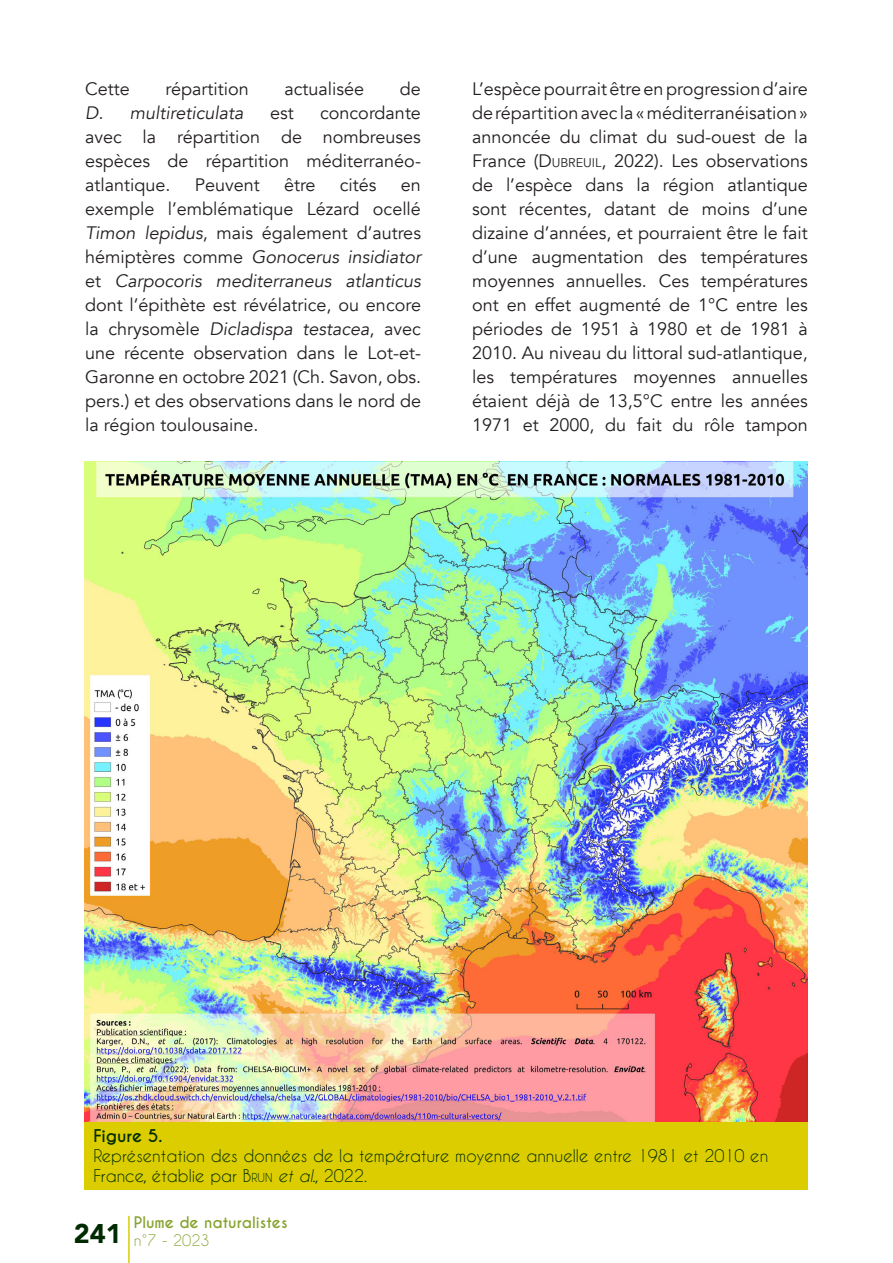
<style>
.page{position:relative;width:893px;height:1263px;background:#fff}
.page>*{position:absolute;margin:0;border:0;box-sizing:border-box;transform-origin:0 0}
.t1{font:900 27px "Avenir";color:#002b00}
.t2{font:18px/24px "Avenir";color:#231f20;text-align:justify}
.t3{font:italic 18px "Avenir";color:#231f20}
.t4{font:16.5px/19.8px "Caviar Dreams";color:#002b00}
.t5{font:700 16.5px "Caviar Dreams";color:#002b00}
.t6{font:700 15px "Caviar Dreams";color:#87a330}
.t7{font:15px "Caviar Dreams";color:#87a330}
.s1{font-style:italic}
.s2{font-style:inherit}
.s3{font-size:12.6px}
.s4{font-size:11.55px}
</style>
<div class="page">
<hr style="left:128px;top:1216px;width:2px;height:47px;background:#dbcd00">
<div style="left:85px;top:1121px;width:723px;height:68px;background:#dbcd00"></div>
<img style="left:85px;top:461px;width:723px;height:660px">
<p class="t2" style="left:85px;top:77px;width:46px">Cette</p>
<p class="t2" style="left:165px;top:77px;width:85px">répartition</p>
<p class="t2" style="left:284px;top:77px;width:81px">actualisée</p>
<p class="t2" style="left:400px;top:77px;width:23px">de</p>
<p class="t3" style="left:85px;top:102px;width:160px">D. multireticulata</p>
<p class="t2" style="left:270px;top:101px;width:25px">est</p>
<p class="t2" style="left:85px;top:101px;width:337px;text-indent:235px">concordante avec la répartition de nombreuses espèces de répartition méditerranéo&shy;atlantique.</p>
<p class="t2" style="left:195px;top:173px;width:67px">Peuvent</p>
<p class="t2" style="left:284px;top:173px;width:33px">être</p>
<p class="t2" style="left:340px;top:173px;width:38px">cités</p>
<p class="t2" style="left:85px;top:173px;width:337px;text-indent:316px">en exemple l’emblématique Lézard ocellé <span class="s1">Timon lepidus</span>, mais également d’autres hémiptères comme <span class="s1">Gonocerus insidiator </span>et <span class="s1">Carpocoris mediterraneus atlanticus </span>dont l’épithète est révélatrice, ou encore la chrysomèle <span class="s1">Dicladispa testacea</span>, avec une récente observation dans le Lot-et-Garonne en octobre 2021 (Ch. Savon, obs. pers.) et des observations dans le nord de la région toulousaine.</p>
<p class="t2" style="left:472px;top:77px;width:337px">L’espèce pourrait être en progression d’aire de répartition avec la « méditerranéisation» annoncée du climat du sud-ouest de la France (<span class="s2">D</span><span class="s3">UB REUIL</span>, 2022). Les observations de l’espèce dans la région atlantique sont récentes, datant de moins d’une dizaine d’années, et pourraient être le fait d’une augmentation des températures moyennes annuelles. Ces températures ont en effet augmenté de 1°C entre les périodes de 1951 à 1980 et de 1981 à 2010. Au niveau du littoral sud-atlantique, les températures moyennes annuelles étaient déjà de 13,5°C entre les années 1971 et 2000, du fait du rôle tampon</p>
<p class="t5" style="left:93px;top:1126px;width:71px">Figure 5.</p>
<p class="t4" style="left:93px;top:1145px;width:677px">Représentation des données de la température moyenne annuelle entre 1981 et 2010 en<br>France, établie par <span class="s2">B</span><span class="s4">RUN</span> <span class="s1">et al.</span>, 2022.</p>
<p class="t1" style="left:74px;top:1210px;width:49px">241</p>
<p class="t6" style="left:134px;top:1213px;width:155px">Plume de naturalistes</p>
<p class="t7" style="left:134px;top:1231px;width:77px">n°7 - 2023</p>
</div>
